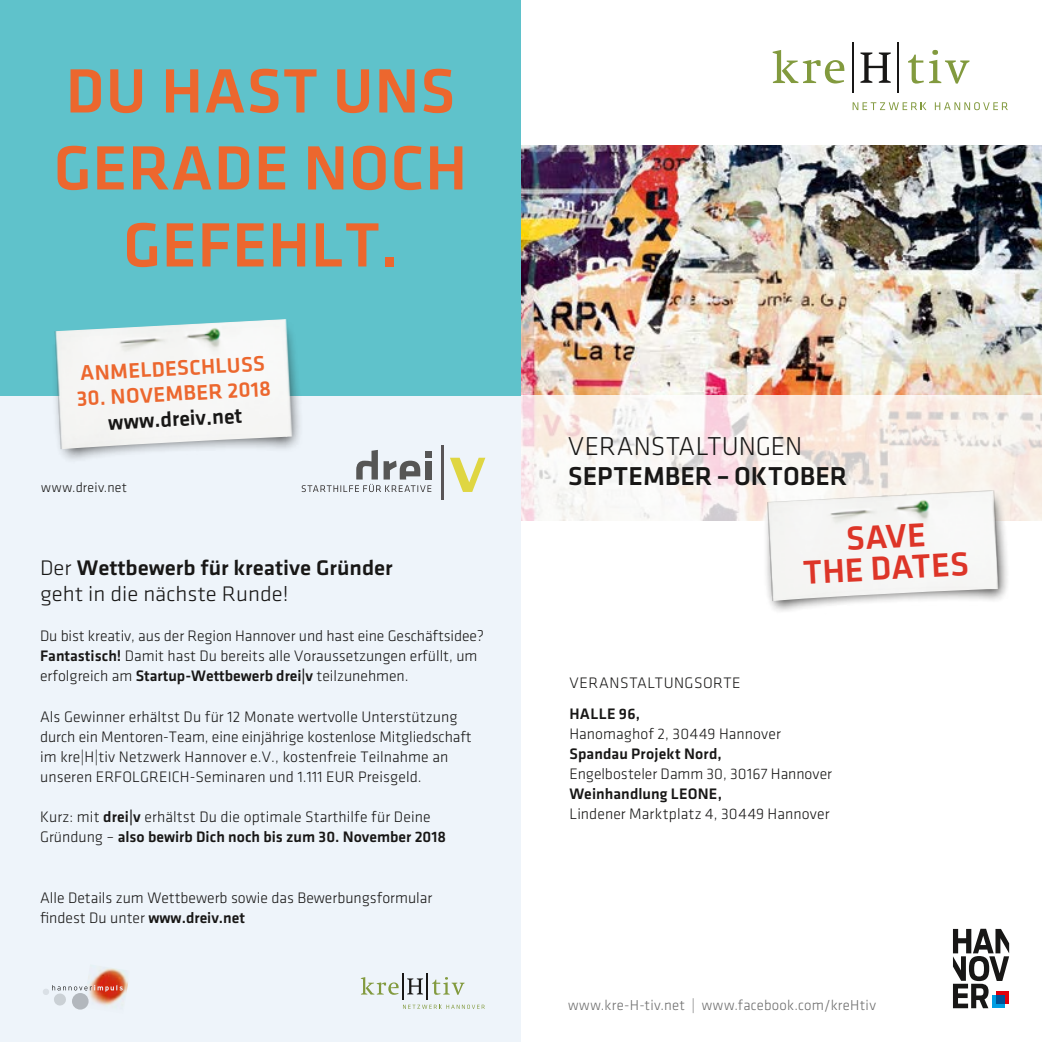
<style>
.page{position:relative;width:1042px;height:1042px;background:#fff}
.page>*{position:absolute;margin:0;border:0;box-sizing:border-box;transform-origin:0 0}
.t1{font:500 64.75px/77px "Klavika";letter-spacing:.015em;color:#ec672e;text-align:center}
.t2{font:500 34.48px/31.2px "Klavika";color:#dd3528;text-align:center}
.t3{font:500 26.78px "Klavika";color:#181716}
.t4{font:300 26.78px "Klavika";color:#181716}
.t5{font:500 21.88px/25.4px "Klavika";color:#181716;scale:1.05 1}
.t6{font:500 21.88px "Klavika";color:#ec672e}
.t7{font:500 21.88px "Klavika";color:#181716}
.t8{font:300 15.75px/20.1px "Klavika";color:#181716}
.t9{font:500 15.75px "Klavika";letter-spacing:.01em;color:#181716}
.t10{font:300 15.75px "Klavika";letter-spacing:.03em;color:#181716}
.t11{font:300 14.88px "Klavika";letter-spacing:.02em;color:#6e6e6e}
.t12{font:300 14px "Klavika";letter-spacing:.025em;color:#181716}
.s1{font-weight:300}
.s2{font-weight:500}
</style>
<div class="page">
<img style="left:521px;top:145px;width:521px;height:251px">
<svg style="left:521px;top:396px;width:521px;height:125px"></svg>
<div style="left:0;top:0;width:521px;height:1042px;background:#eef4fa"></div>
<div style="left:0;top:0;width:521px;height:396px;background:#5fc2cb"></div>
<div style="left:51px;top:319px;width:252px;height:145px;background:#181716;opacity:.75"></div>
<img style="left:51px;top:319px;width:252px;height:132px">
<svg style="left:450px;top:458px;width:35px;height:34px"></svg>
<hr style="left:441px;top:445px;width:2px;height:54px;background:#595557">
<svg style="left:302px;top:450px;width:129px;height:42px"></svg>
<img style="left:83px;top:968px;width:45px;height:41px">
<div style="left:72px;top:993px;width:17px;height:16px;background:#b2b7bd;border-radius:50%"></div>
<svg style="left:43px;top:985px;width:80px;height:21px"></svg>
<svg style="left:361px;top:973px;width:124px;height:36px"></svg>
<div style="left:763px;top:489px;width:246px;height:125px;background:#181716;opacity:.75"></div>
<img style="left:746px;top:490px;width:267px;height:115px">
<hr style="left:852px;top:42px;width:2px;height:51px;background:#181716">
<hr style="left:897px;top:42px;width:1px;height:51px;background:#181716">
<svg style="left:860px;top:52px;width:31px;height:31px"></svg>
<svg style="left:772px;top:50px;width:72px;height:33px"></svg>
<svg style="left:908px;top:50px;width:61px;height:34px"></svg>
<svg style="left:852px;top:102px;width:74px;height:8px"></svg>
<svg style="left:935px;top:102px;width:73px;height:8px"></svg>
<svg style="left:953px;top:929px;width:56px;height:79px"></svg>
<h1 class="t1" style="left:54px;top:53px;width:415px">DU HAST UNS<br>GERADE NOCH<br>GEFEHLT.</h1>
<h3 class="t6" style="left:80px;top:361px;width:186px;rotate:-3deg">ANMELDESCHLUSS</h3>
<h3 class="t6" style="left:76px;top:387px;width:196px;rotate:-3deg">30. NOVEMBER 2018</h3>
<h3 class="t7" style="left:108px;top:411px;width:136px;rotate:-3deg">www.dreiv.net</h3>
<p class="t12" style="left:41px;top:480px;width:87px">www.dreiv.net</p>
<h3 class="t5" style="left:40px;top:555px;width:337px"><span class="s1">Der</span> Wettbewerb für kreative Gründer <span class="s1">geht in die nächste Runde!</span></h3>
<p class="t8" style="left:40px;top:626px;width:445px">Du bist kreativ, aus der Region Hannover und hast eine Geschäftsidee?<br><span class="s2">Fantastisch!</span> Damit hast Du bereits alle Voraussetzungen erfüllt, um erfolgreich am <span class="s2">Startup-Wettbewerb drei|v</span> teilzunehmen.</p>
<p class="t8" style="left:40px;top:706px;width:433px">Als Gewinner erhältst Du für 12 Monate wertvolle Unterstützung durch ein Mentoren-Team, eine einjährige kostenlose Mitgliedschaft im kre|H|tiv Netzwerk Hannover e.V., kostenfreie Teilnahme an unseren ERFOLGREICH-Seminaren und 1.111 EUR Preisgeld.</p>
<p class="t8" style="left:40px;top:807px;width:407px">Kurz: mit <span class="s2">drei|v</span> erhältst Du die optimale Starthilfe für Deine<br>Gründung – <span class="s2">also bewirb Dich noch bis zum 30. November 2018</span></p>
<p class="t8" style="left:40px;top:887px;width:394px">Alle Details zum Wettbewerb sowie das Bewerbungsformular findest Du unter <span class="s2">www.dreiv.net</span></p>
<h3 class="t4" style="left:568px;top:433px;width:236px">VERANSTALTUNGEN</h3>
<h3 class="t3" style="left:568px;top:461px;width:281px">SEPTEMBER–OKTOBER</h3>
<h2 class="t2" style="left:801px;top:526px;width:167px;rotate:-3deg">SAVE<br>THE DATES</h2>
<p class="t10" style="left:569px;top:675px;width:173px">VERANSTALTUNGSORTE</p>
<p class="t9" style="left:569px;top:705px;width:72px">HALLE 96,</p>
<p class="t8" style="left:569px;top:724px;width:213px">Hanomaghof 2, 30449 Hannover</p>
<p class="t9" style="left:569px;top:745px;width:154px">Spandau Projekt Nord,</p>
<p class="t8" style="left:569px;top:764px;width:264px">Engelbosteler Damm 30, 30167 Hannover</p>
<p class="t9" style="left:569px;top:785px;width:154px">Weinhandlung LEONE,</p>
<p class="t8" style="left:569px;top:804px;width:262px">Lindener Marktplatz 4, 30449 Hannover</p>
<p class="t11" style="left:568px;top:997px;width:309px">www.kre-H-tiv.net | www.facebook.com/kreHtiv</p>
</div>
